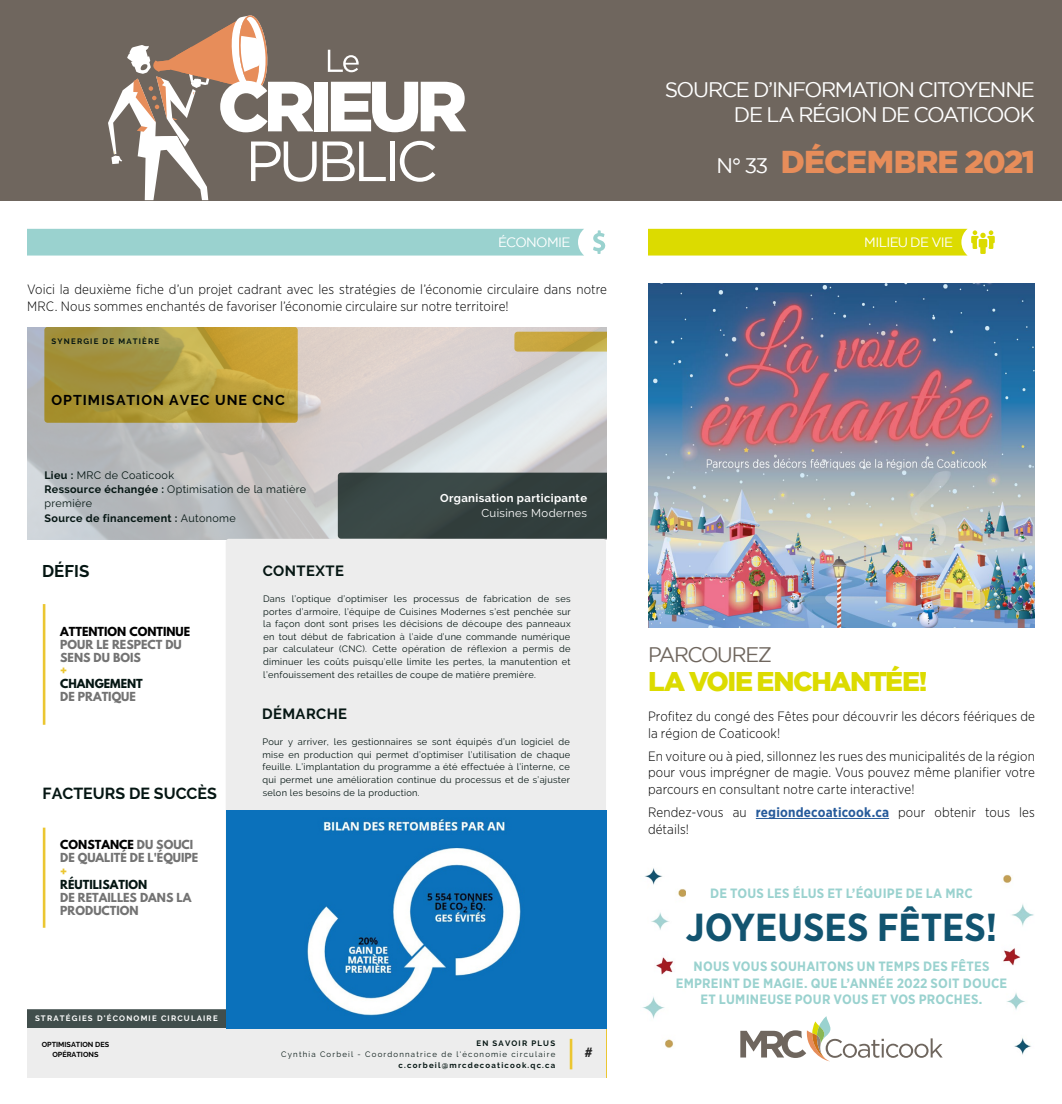
<style>
.page{position:relative;width:1062px;height:1104px;background:#fff}
.page>*{position:absolute;margin:0;border:0;box-sizing:border-box;transform-origin:0 0}
.t1{font:700 39px "Gotham Narrow";color:#125470}
.t2{font:900 31.5px "Gotham";letter-spacing:-.03em;color:#e78d5a}
.t3{font:900 27px "Gotham";letter-spacing:-.055em;color:#dcdb00}
.t4{font:21px/25.2px "Gotham";letter-spacing:-.06em;color:#fff;text-align:right}
.t5{font:21px "Gotham";letter-spacing:-.065em;color:#6f665e}
.t6{font:700 16.95px "Raleway";color:#051613}
.t7{font:700 15.9px "Raleway";color:#051613}
.t8{font:700 14.85px "Raleway";letter-spacing:.03em;color:#051613}
.t9{font:700 14.25px "Raleway";letter-spacing:.07em;color:#000}
.t10{font:300 13.5px/16.5px "Gotham Narrow";letter-spacing:.005em;color:#000}
.t11{font:700 13.5px/16.5px "Gotham Narrow";letter-spacing:.015em;color:#9ad2cf;text-align:center}
.t12{font:13.5px "Gotham";letter-spacing:-.045em;color:#fff}
.t13{font:700 11.4px "Raleway";letter-spacing:.03em;color:#fff}
.t14{font:11.4px "Raleway";letter-spacing:.03em;color:#fff}
.t15{font:700 11.4px "League Spartan";color:#242424}
.t16{font:700 11.1px/13px "League Spartan";color:#737373}
.t17{font:700 11.1px "League Spartan";color:#051613}
.t18{font:700 11.1px "League Spartan";color:#000}
.t19{font:700 11.1px "League Spartan";color:#ebc631}
.t20{font:10.8px/14.2px "Raleway";letter-spacing:.03em;color:#051613}
.t21{font:9.3px/12.6px "Raleway";letter-spacing:.03em;color:#051613;text-align:justify}
.t22{font:700 7.8px "Raleway";letter-spacing:.15em;color:#051613}
.t23{font:7.8px "Raleway";letter-spacing:.15em;color:#051613}
.t24{font:700 7.8px "Raleway";letter-spacing:.15em;color:#fff}
.t25{font:700 7.2px/9.8px "Raleway";color:#000;text-align:center}
.s1{font-weight:700}
.s2{color:#000}
.s3{font-weight:400;font-size:21px;color:#fff}
.s4{font-weight:700;color:#275b9b}
</style>
<div class="page">
<div style="left:0;top:0;width:1062px;height:200px;background:#6f665e"></div>
<div style="left:314px;top:82px;width:13px;height:49px;background:#fff"></div>
<svg style="left:331px;top:82px;width:135px;height:50px"></svg>
<svg style="left:108px;top:15px;width:209px;height:185px"></svg>
<svg style="left:323px;top:141px;width:63px;height:40px"></svg>
<hr style="left:390px;top:141px;width:4px;height:40px;background:#fff">
<svg style="left:400px;top:141px;width:35px;height:41px"></svg>
<svg style="left:328px;top:50px;width:31px;height:22px"></svg>
<div style="left:648px;top:229px;width:347px;height:26px;background:#dcdb00"></div>
<hr style="left:756px;top:817px;width:133px;height:1px;background:#275b9b">
<div style="left:27px;top:229px;width:557px;height:26px;background:#9ad2cf"></div>
<svg style="left:593px;top:230px;width:13px;height:24px"></svg>
<img style="left:27px;top:327px;width:579px;height:212px">
<div style="left:226px;top:538px;width:380px;height:538px;background:#ededed;border-radius:3px"></div>
<div style="left:27px;top:1009px;width:199px;height:18px;background:#414e4c"></div>
<div style="left:27px;top:1027px;width:579px;height:49px;background:#ededed"></div>
<svg style="left:338px;top:472px;width:268px;height:66px;background:#374442"></svg>
<svg style="left:43px;top:827px;width:2px;height:100px"></svg>
<svg style="left:43px;top:604px;width:2px;height:120px"></svg>
<svg style="left:570px;top:1038px;width:2px;height:31px"></svg>
<img style="left:226px;top:810px;width:380px;height:218px">
<img style="left:648px;top:283px;width:387px;height:344px">
<img style="left:642px;top:868px;width:43px;height:180px">
<img style="left:1003px;top:874px;width:31px;height:181px">
<svg style="left:740px;top:1016px;width:203px;height:44px"></svg>
<h3 class="t12" style="left:498px;top:235px;width:74px">ÉCONOMIE</h3>
<h3 class="t10" style="left:27px;top:280px;width:581px">Voici la deuxième fiche d’un projet cadrant avec les stratégies de l’économie circulaire dans notre<br>MRC. Nous sommes enchantés de favoriser l’économie circulaire sur notre territoire!</h3>
<p class="t22" style="left:52px;top:337px;width:109px">SYNERGIE DE MATIÈRE</p>
<h3 class="t9" style="left:52px;top:392px;width:235px">OPTIMISATION AVEC UNE CNC</h3>
<p class="t20" style="left:44px;top:468px;width:263px"><span class="s1">Lieu :</span> MRC de Coaticook<br><span class="s1">Ressource échangée :</span> Optimisation de la matière première<br><span class="s1">Source de financement :</span> Autonome</p>
<p class="t13" style="left:440px;top:491px;width:148px">Organisation participante</p>
<p class="t14" style="left:481px;top:506px;width:107px">Cuisines Modernes</p>
<h3 class="t6" style="left:42px;top:561px;width:49px">DÉFIS</h3>
<p class="t18" style="left:60px;top:622px;width:132px">ATTENTION CONTINUE</p>
<p class="t16" style="left:60px;top:637px;width:123px">POUR LE RESPECT DU<br>SENS DU BOIS</p>
<p class="t19" style="left:60px;top:661px;width:8px">+</p>
<p class="t17" style="left:60px;top:674px;width:84px">CHANGEMENT</p>
<p class="t16" style="left:60px;top:689px;width:77px">DE PRATIQUE</p>
<h3 class="t7" style="left:43px;top:784px;width:176px">FACTEURS DE SUCCÈS</h3>
<p class="t16" style="left:60px;top:838px;width:140px"><span class="s2">CONSTANCE</span> DU SOUCI<br>DE QUALITÉ DE L'ÉQUIPE</p>
<p class="t19" style="left:60px;top:862px;width:8px">+</p>
<p class="t17" style="left:60px;top:875px;width:89px">RÉUTILISATION</p>
<p class="t16" style="left:60px;top:890px;width:133px">DE RETAILLES DANS LA<br>PRODUCTION</p>
<p class="t24" style="left:35px;top:1013px;width:184px">STRATÉGIES D'ÉCONOMIE CIRCULAIRE</p>
<p class="t25" style="left:42px;top:1039px;width:69px">OPTIMISATION DES<br>OPÉRATIONS</p>
<h3 class="t8" style="left:263px;top:562px;width:83px">CONTEXTE</h3>
<p class="t21" style="left:263px;top:592px;width:309px">Dans l’optique d’optimiser les processus de fabrication de ses portes d’armoire, l’équipe de Cuisines Modernes s’est penchée sur la façon dont sont prises les décisions de découpe des panneaux en tout début de fabrication à l’aide d’une commande numérique par calculateur (CNC). Cette opération de réflexion a permis de diminuer les coûts puisqu’elle limite les pertes, la manutention et l’enfouissement des retailles de coupe de matière première.</p>
<h3 class="t8" style="left:262px;top:705px;width:87px">DÉMARCHE</h3>
<p class="t21" style="left:262px;top:735px;width:309px">Pour y arriver, les gestionnaires se sont équipés d’un logiciel de mise en production qui permet d’optimiser l’utilisation de chaque feuille. L’implantation du programme a été effectuée à l’interne, ce qui permet une amélioration continue du processus et de s’ajuster selon les besoins de la production.</p>
<p class="t22" style="left:476px;top:1038px;width:80px">EN SAVOIR PLUS</p>
<p class="t23" style="left:281px;top:1049px;width:276px">Cynthia Corbeil - Coordonnatrice de l'économie circulaire</p>
<p class="t22" style="left:399px;top:1060px;width:158px">c.corbeil@mrcdecoaticook.qc.ca</p>
<p class="t15" style="left:584px;top:1043px;width:11px">#</p>
<h3 class="t4" style="left:665px;top:77px;width:372px">SOURCE D’INFORMATION CITOYENNE<br>DE LA RÉGION DE COATICOOK</h3>
<h2 class="t2" style="left:716px;top:144px;width:320px"><span class="s3">N° 33</span> DÉCEMBRE 2021</h2>
<h3 class="t12" style="left:864px;top:235px;width:90px">MILIEU DE VIE</h3>
<h3 class="t5" style="left:648px;top:643px;width:126px">PARCOUREZ</h3>
<h3 class="t3" style="left:648px;top:665px;width:281px">LA VOIE ENCHANTÉE!</h3>
<h3 class="t10" style="left:648px;top:707px;width:389px">Profitez du congé des Fêtes pour découvrir les décors féériques de la région de Coaticook!</h3>
<h3 class="t10" style="left:648px;top:747px;width:388px;text-align:justify">En voiture ou à pied, sillonnez les rues des municipalités de la région pour vous imprégner de magie. Vous pouvez même planifier votre parcours en consultant notre carte interactive!</h3>
<h3 class="t10" style="left:648px;top:803px;width:388px">Rendez-vous au <span class="s4">regiondecoaticook.ca</span> pour obtenir tous les détails!</h3>
<h3 class="t11" style="left:710px;top:884px;width:264px">DE TOUS LES ÉLUS ET L’ÉQUIPE DE LA MRC</h3>
<h1 class="t1" style="left:686px;top:902px;width:313px">JOYEUSES FÊTES!</h1>
<h3 class="t11" style="left:676px;top:957px;width:333px">NOUS VOUS SOUHAITONS UN TEMPS DES FÊTES<br>EMPREINT DE MAGIE. QUE L’ANNÉE 2022 SOIT DOUCE<br>ET LUMINEUSE POUR VOUS ET VOS PROCHES.</h3>
</div>
